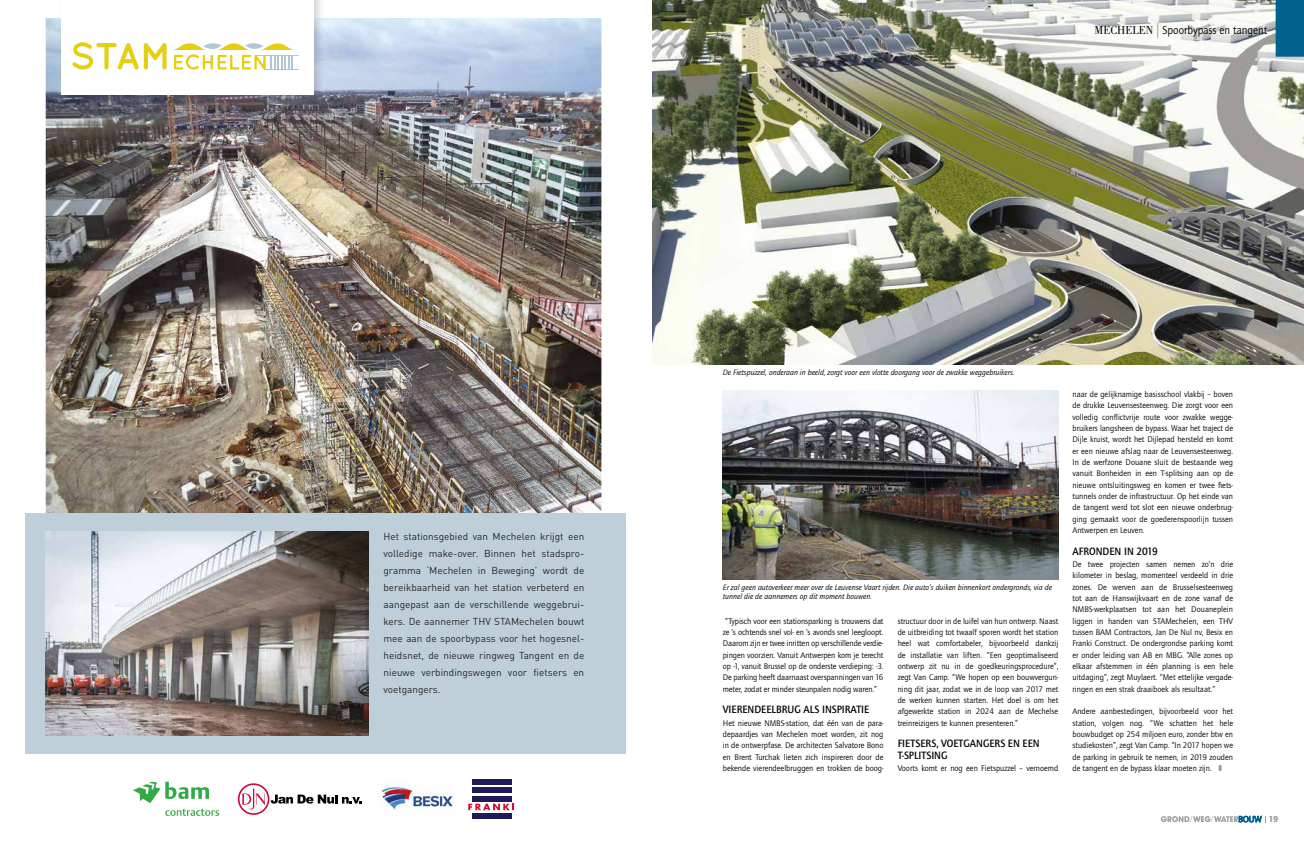
<style>
.page{position:relative;width:1304px;height:842px;background:#fff}
.page>*{position:absolute;margin:0;border:0;box-sizing:border-box;transform-origin:0 0}
.t1{font:12px "Quay Sans ITC Std";color:#000;scale:.95 1}
.t2{font:500 11px/11.3px "Quay Sans ITC Std";color:#000;scale:.95 1}
.t3{font:10px/17px "DIN Pro";color:#262626;text-align:justify}
.t4{font:900 9px "Quay Sans ITC Std";color:#9d9d9c}
.t5{font:8.5px/11.3px "Quay Sans ITC Std";color:#000;text-align:justify}
.t6{font:italic 8px/9.6px "Quay Sans ITC Std";color:#000}
.s1{font-family:"Bodoni Std"}
.s2{font-size:15px;color:#9d9d9c}
.s3{color:#89a4b6}
</style>
<div class="page">
<svg style="left:1161px;top:816px;width:105px;height:7px"></svg>
<img style="left:653px;top:0;width:651px;height:364px">
<img style="left:46px;top:18px;width:555px;height:495px">
<div style="left:26px;top:513px;width:600px;height:241px;background:#becfda"></div>
<img style="left:58px;top:0;width:266px;height:105px">
<div style="left:61px;top:0;width:252px;height:94px;background:#fff"></div>
<svg style="left:72px;top:42px;width:227px;height:28px"></svg>
<svg style="left:271px;top:794px;width:91px;height:10px"></svg>
<svg style="left:238px;top:783px;width:31px;height:32px"></svg>
<div style="left:240px;top:785px;width:28px;height:28px;background:#fff;border-radius:50%"></div>
<svg style="left:242px;top:789px;width:23px;height:21px"></svg>
<svg style="left:133px;top:782px;width:76px;height:21px"></svg>
<svg style="left:165px;top:809px;width:54px;height:7px"></svg>
<img style="left:378px;top:785px;width:75px;height:26px">
<div style="left:472px;top:779px;width:39px;height:5px;background:#1e1b58"></div>
<div style="left:472px;top:787px;width:39px;height:6px;background:#1e1b58"></div>
<div style="left:472px;top:796px;width:39px;height:5px;background:#1e1b58"></div>
<div style="left:472px;top:813px;width:39px;height:5px;background:#1e1b58"></div>
<svg style="left:468px;top:804px;width:46px;height:6px"></svg>
<img style="left:46px;top:532px;width:323px;height:203px">
<div style="left:1276px;top:0;width:28px;height:57px;background:#02628d"></div>
<img style="left:723px;top:391px;width:335px;height:188px">
<p class="t3" style="left:384px;top:527px;width:202px">Het stationsgebied van Mechelen krijgt een volledige make-over. Binnen het stadspro&shy;gramma ‘Mechelen in Beweging’ wordt de bereikbaarheid van het station verbeterd en aangepast aan de verschillende weggebrui&shy;kers. De aannemer THV STAMechelen bouwt mee aan de spoorbypass voor het hogesnel&shy;heidsnet, de nieuwe ringweg Tangent en de nieuwe verbindingswegen voor fietsers en voetgangers.</p>
<h1 class="t1" style="left:1094px;top:23px;width:183px"><span class="s1">MECHELEN</span> <span class="s2">|</span> Spoorbypass en tangent</h1>
<p class="t6" style="left:723px;top:368px;width:293px">De Fietspuzzel, onderaan in beeld, zorgt voor een vlotte doorgang voor de zwakke weggebruikers.</p>
<p class="t6" style="left:723px;top:582px;width:331px">Er zal geen autoverkeer meer over de Leuvense Vaart rijden. Die auto’s duiken binnenkort ondergronds, via de tunnel die de aannemers op dit moment bouwen.</p>
<p class="t5" style="left:723px;top:615px;width:162px">“Typisch voor een stationsparking is trouwens dat ze ’s ochtends snel vol- en ’s avonds snel leegloopt.<br>Daarom zijn er twee inritten op verschillende verdie&shy;pingen voorzien. Vanuit Antwerpen kom je terecht op -1, vanuit Brussel op de onderste verdieping: -3.<br>De parking heeft daarnaast overspanningen van 16 meter, zodat er minder steunpalen nodig waren.”</p>
<p class="t2" style="left:723px;top:704px;width:156px">VIERENDEELBRUG ALS INSPIRATIE</p>
<p class="t5" style="left:723px;top:717px;width:162px">Het nieuwe NMBS-station, dat één van de para&shy;depaardjes van Mechelen moet worden, zit nog in de ontwerpfase. De architecten Salvatore Bono en Brent Turchak lieten zich inspireren door de bekende vierendeelbruggen en trokken de boog-</p>
<p class="t5" style="left:898px;top:615px;width:162px">structuur door in de luifel van hun ontwerp. Naast de uitbreiding tot twaalf sporen wordt het station heel wat comfortabeler, bijvoorbeeld dankzij de installatie van liften. “Een geoptimaliseerd ontwerp zit nu in de goedkeuringsprocedure”, zegt Van Camp. “We hopen op een bouwvergun&shy;ning dit jaar, zodat we in de loop van 2017 met de werken kunnen starten. Het doel is om het afgewerkte station in 2024 aan de Mechelse treinreizigers te kunnen presenteren.”</p>
<p class="t2" style="left:898px;top:738px;width:151px">FIETSERS, VOETGANGERS EN EEN<br>T-SPLITSING</p>
<p class="t5" style="left:898px;top:763px;width:162px">Voorts komt er nog een Fietspuzzel – vernoemd</p>
<p class="t5" style="left:1072px;top:388px;width:162px">naar de gelijknamige basisschool vlakbij – boven de drukke Leuvensesteenweg. Die zorgt voor een volledig conflictvrije route voor zwakke wegge&shy;bruikers langsheen de bypass. Waar het traject de Dijle kruist, wordt het Dijlepad hersteld en komt er een nieuwe afslag naar de Leuvensesteenweg.<br>In de werfzone Douane sluit de bestaande weg vanuit Bonheiden in een T-splitsing aan op de nieuwe ontsluitingsweg en komen er twee fiets&shy;tunnels onder de infrastructuur. Op het einde van de tangent werd tot slot een nieuwe onderbrug&shy;ging gemaakt voor de goederenspoorlijn tussen Antwerpen en Leuven.</p>
<p class="t2" style="left:1072px;top:545px;width:92px">AFRONDEN IN 2019</p>
<p class="t5" style="left:1072px;top:558px;width:162px">De twee projecten samen nemen zo’n drie kilometer in beslag, momenteel verdeeld in drie zones. De werven aan de Brusselsesteenweg tot aan de Hanswijkvaart en de zone vanaf de NMBS-werkplaatsen tot aan het Douaneplein liggen in handen van STAMechelen, een THV tussen BAM Contractors, Jan De Nul nv, Besix en Franki Construct. De ondergrondse parking komt er onder leiding van AB en MBG. “Alle zones op elkaar afstemmen in één planning is een hele uitdaging”, zegt Muylaert. “Met ettelijke vergade&shy;ringen en een strak draaiboek als resultaat.”</p>
<p class="t5" style="left:1072px;top:706px;width:162px">Andere aanbestedingen, bijvoorbeeld voor het station, volgen nog. “We schatten het hele bouwbudget op 254 miljoen euro, zonder btw en studiekosten”, zegt Van Camp. “In 2017 hopen we de parking in gebruik te nemen, in 2019 zouden de tangent en de bypass klaar moeten zijn. <span class="s3">❚</span></p>
<p class="t4" style="left:1268px;top:814px;width:11px">19</p>
</div>
